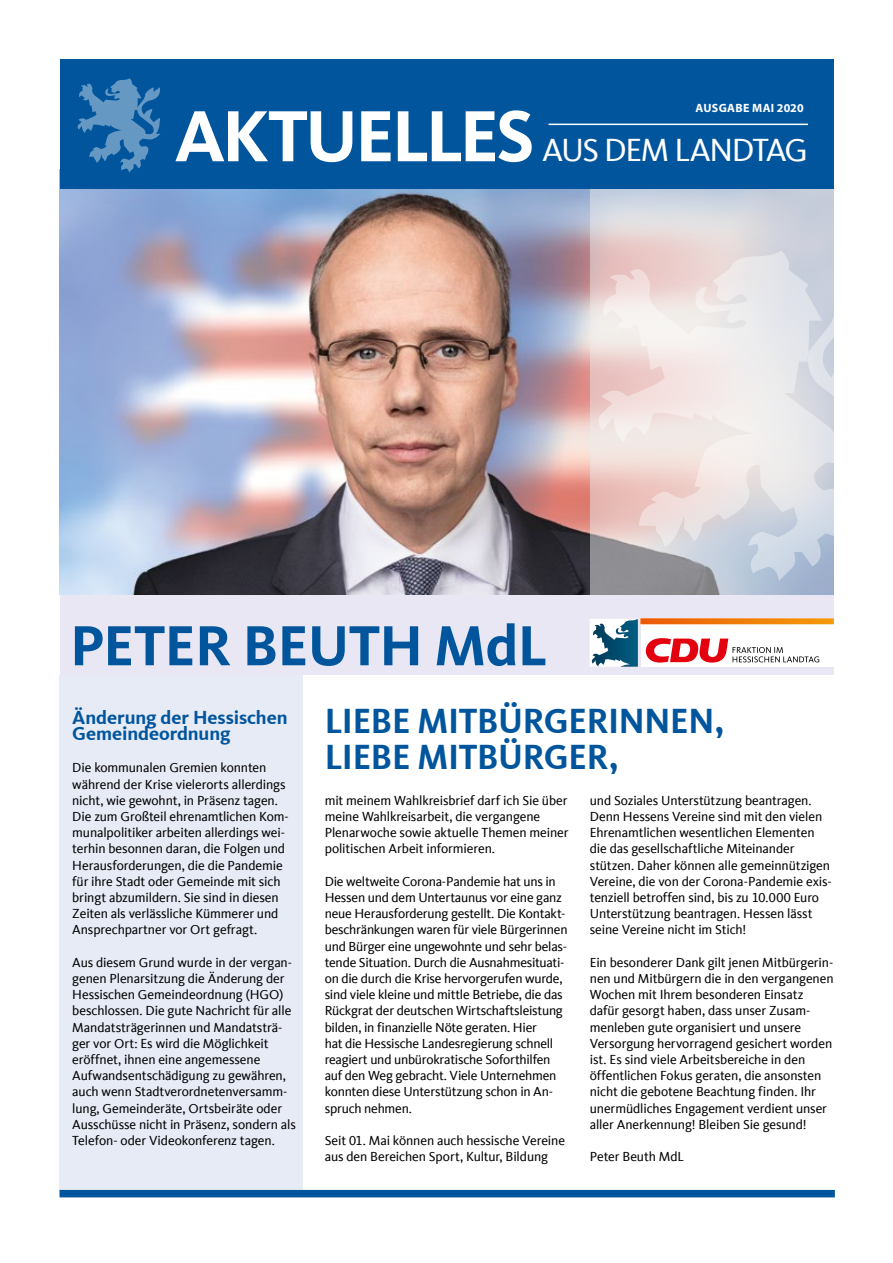
<style>
.page{position:relative;width:893px;height:1263px;background:#fff}
.page>*{position:absolute;margin:0;border:0;box-sizing:border-box;transform-origin:0 0}
.t1{font:700 75px "CDU Kievit Tab";letter-spacing:-.045em;color:#fff}
.t2{font:700 58.5px "CDU Kievit Tab";letter-spacing:-.015em;color:#00559d}
.t3{font:700 36px/36px "CDU Kievit Tab";letter-spacing:-.01em;color:#00559d}
.t4{font:33px "CDU Kievit Tab";letter-spacing:-.045em;color:#fff}
.t5{font:700 19.5px/16.2px "CDU Kievit Tab";letter-spacing:-.005em;color:#00559d}
.t6{font:13.5px/16.2px "CDU Kievit Tab";letter-spacing:-.01em;color:#000}
.t7{font:700 12px "Myriad Pro";letter-spacing:.025em;color:#fff}
</style>
<div class="page">
<div style="left:60px;top:675px;width:243px;height:519px;background:#e7ebf6"></div>
<div style="left:60px;top:60px;width:773px;height:615px;background:#e8e7f3"></div>
<img style="left:60px;top:189px;width:530px;height:405px">
<div style="left:60px;top:60px;width:773px;height:129px;background:#00559d"></div>
<svg style="left:77px;top:78px;width:83px;height:94px"></svg>
<hr style="left:549px;top:124px;width:259px;height:1px;background:#fff">
<div style="left:641px;top:624px;width:192px;height:43px;background:#fff"></div>
<img style="left:641px;top:619px;width:192px;height:5px">
<svg style="left:645px;top:638px;width:174px;height:25px"></svg>
<img style="left:590px;top:619px;width:48px;height:48px">
<svg style="left:590px;top:189px;width:243px;height:405px;background:#cbcad2"></svg>
<svg style="left:596px;top:251px;width:237px;height:329px"></svg>
<div style="left:60px;top:1190px;width:775px;height:7px;background:#00559d"></div>
<h1 class="t1" style="left:174px;top:92px;width:362px">AKTUELLES</h1>
<p class="t7" style="left:695px;top:100px;width:110px">AUSGABE MAI 2020</p>
<h3 class="t4" style="left:542px;top:132px;width:267px">AUS DEM LANDTAG</h3>
<h2 class="t2" style="left:70px;top:611px;width:479px">PETER BEUTH MdL</h2>
<h3 class="t5" style="left:72px;top:709px;width:217px">Änderung der Hessischen<br>Gemeindeordnung</h3>
<h3 class="t3" style="left:325px;top:703px;width:401px">LIEBE MITBÜRGERINNEN,<br>LIEBE MITBÜRGER,</h3>
<p class="t6" style="left:325px;top:792px;width:245px">mit meinem Wahlkreisbrief darf ich Sie über meine Wahlkreisarbeit, die vergangene Plenarwoche sowie aktuelle Themen meiner politischen Arbeit informieren.</p>
<p class="t6" style="left:325px;top:873px;width:244px">Die weltweite Corona-Pandemie hat uns in Hessen und dem Untertaunus vor eine ganz neue Herausforderung gestellt. Die Kontakt&shy;beschränkungen waren für viele Bürgerinnen und Bürger eine ungewohnte und sehr belas&shy;tende Situation. Durch die Ausnahmesituati&shy;on die durch die Krise hervorgerufen wurde, sind viele kleine und mittle Betriebe, die das Rückgrat der deutschen Wirtschaftsleistung bilden, in finanzielle Nöte geraten. Hier<br>hat die Hessische Landesregierung schnell reagiert und unbürokratische Soforthilfen auf den Weg gebracht. Viele Unternehmen konnten diese Unterstützung schon in An&shy;spruch nehmen.</p>
<p class="t6" style="left:325px;top:1132px;width:242px">Seit 01. Mai können auch hessische Vereine aus den Bereichen Sport, Kultur, Bildung</p>
<p class="t6" style="left:72px;top:760px;width:218px">Die kommunalen Gremien konnten während der Krise vielerorts allerdings nicht, wie gewohnt, in Präsenz tagen.<br>Die zum Großteil ehrenamtlichen Kom&shy;munalpolitiker arbeiten allerdings wei&shy;terhin besonnen daran, die Folgen und Herausforderungen, die die Pandemie für ihre Stadt oder Gemeinde mit sich bringt abzumildern. Sie sind in diesen Zeiten als verlässliche Kümmerer und Ansprechpartner vor Ort gefragt.</p>
<p class="t6" style="left:72px;top:954px;width:225px">Aus diesem Grund wurde in der vergan&shy;genen Plenarsitzung die Änderung der Hessischen Gemeindeordnung (HGO) beschlossen. Die gute Nachricht für alle Mandatsträgerinnen und Mandatsträ&shy;ger vor Ort: Es wird die Möglichkeit eröffnet, ihnen eine angemessene Aufwandsentschädigung zu gewähren, auch wenn Stadtverordnetenversamm&shy;lung, Gemeinderäte, Ortsbeiräte oder Ausschüsse nicht in Präsenz, sondern als Telefon- oder Videokonferenz tagen.</p>
<p class="t6" style="left:590px;top:792px;width:243px">und Soziales Unterstützung beantragen.<br>Denn Hessens Vereine sind mit den vielen Ehrenamtlichen wesentlichen Elementen die das gesellschaftliche Miteinander stützen. Daher können alle gemeinnützigen Vereine, die von der Corona-Pandemie exis&shy;tenziell betroffen sind, bis zu 10.000 Euro Unterstützung beantragen. Hessen lässt seine Vereine nicht im Stich!</p>
<p class="t6" style="left:590px;top:954px;width:245px">Ein besonderer Dank gilt jenen Mitbürgerin&shy;nen und Mitbürgern die in den vergangenen Wochen mit Ihrem besonderen Einsatz dafür gesorgt haben, dass unser Zusam&shy;menleben gute organisiert und unsere Versorgung hervorragend gesichert worden ist. Es sind viele Arbeitsbereiche in den öffentlichen Fokus geraten, die ansonsten nicht die gebotene Beachtung finden. Ihr unermüdliches Engagement verdient unser aller Anerkennung! Bleiben Sie gesund!</p>
<p class="t6" style="left:590px;top:1149px;width:96px">Peter Beuth MdL</p>
</div>
